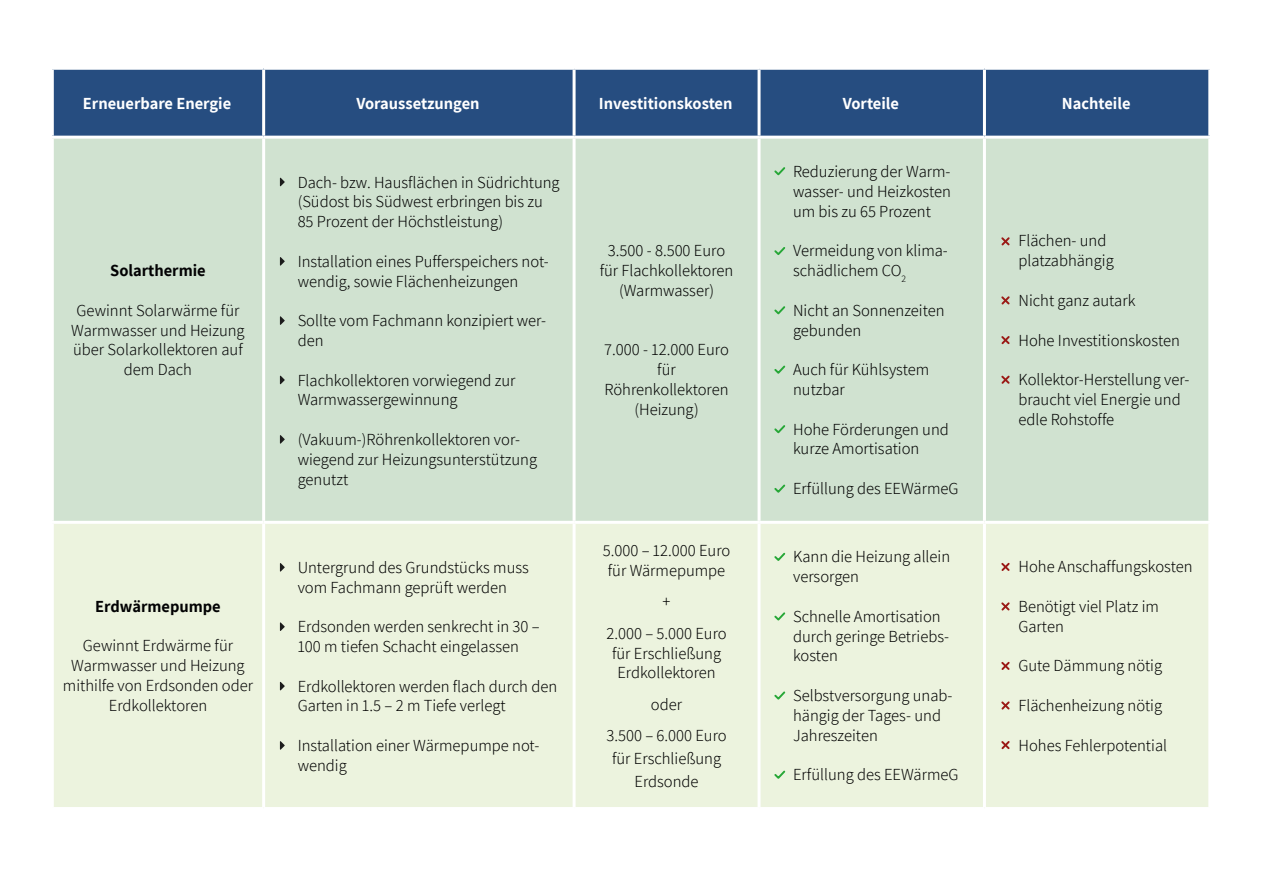
<style>
.page{position:relative;width:1263px;height:893px;background:#fff}
.page>*{position:absolute;margin:0;border:0;box-sizing:border-box;transform-origin:0 0}
.t1{font:300 16.5px/19.8px "Assistant";color:#000}
.t2{font:300 16.5px/19.8px "Assistant";color:#020203;text-align:center}
.t3{font:700 16.5px "Assistant";color:#fff}
.t4{font:700 16.5px "Assistant";color:#020203}
</style>
<div class="page">
<div style="left:52px;top:68px;width:212px;height:69px;background:#264d80"></div>
<div style="left:265px;top:70px;width:943px;height:66px;background:#264d80"></div>
<div style="left:52px;top:137px;width:212px;height:385px;background:#d0e2d0"></div>
<div style="left:265px;top:139px;width:943px;height:382px;background:#d0e2d0"></div>
<div style="left:54px;top:524px;width:1154px;height:283px;background:#ecf3de"></div>
<hr style="left:51px;top:136px;width:213px;height:3px;background:#fff">
<hr style="left:51px;top:521px;width:213px;height:3px;background:#fff">
<hr style="left:51px;top:67px;width:213px;height:3px;background:#fff">
<hr style="left:51px;top:70px;width:3px;height:66px;background:#fff">
<hr style="left:51px;top:139px;width:3px;height:382px;background:#fff">
<hr style="left:262px;top:70px;width:3px;height:66px;background:#fff">
<hr style="left:262px;top:139px;width:3px;height:382px;background:#fff">
<hr style="left:262px;top:524px;width:3px;height:283px;background:#fff">
<hr style="left:573px;top:70px;width:3px;height:66px;background:#fff">
<hr style="left:573px;top:139px;width:3px;height:382px;background:#fff">
<hr style="left:573px;top:524px;width:3px;height:283px;background:#fff">
<hr style="left:757px;top:70px;width:3px;height:66px;background:#fff">
<hr style="left:757px;top:139px;width:3px;height:382px;background:#fff">
<hr style="left:757px;top:524px;width:3px;height:283px;background:#fff">
<hr style="left:983px;top:70px;width:3px;height:66px;background:#fff">
<hr style="left:983px;top:139px;width:3px;height:382px;background:#fff">
<hr style="left:983px;top:524px;width:3px;height:283px;background:#fff">
<svg style="left:280px;top:178px;width:5px;height:8px"></svg>
<svg style="left:280px;top:257px;width:5px;height:9px"></svg>
<svg style="left:280px;top:316px;width:5px;height:9px"></svg>
<svg style="left:280px;top:376px;width:5px;height:8px"></svg>
<svg style="left:280px;top:435px;width:5px;height:9px"></svg>
<svg style="left:280px;top:563px;width:5px;height:9px"></svg>
<svg style="left:280px;top:622px;width:5px;height:9px"></svg>
<svg style="left:280px;top:682px;width:5px;height:8px"></svg>
<svg style="left:280px;top:741px;width:5px;height:9px"></svg>
<svg style="left:772px;top:165px;width:15px;height:12px"></svg>
<svg style="left:772px;top:245px;width:15px;height:12px"></svg>
<svg style="left:772px;top:304px;width:15px;height:12px"></svg>
<svg style="left:772px;top:364px;width:15px;height:12px"></svg>
<svg style="left:772px;top:423px;width:15px;height:12px"></svg>
<svg style="left:772px;top:483px;width:15px;height:12px"></svg>
<svg style="left:772px;top:551px;width:15px;height:12px"></svg>
<svg style="left:772px;top:611px;width:15px;height:11px"></svg>
<svg style="left:772px;top:690px;width:15px;height:11px"></svg>
<svg style="left:772px;top:769px;width:15px;height:12px"></svg>
<svg style="left:999px;top:235px;width:12px;height:12px"></svg>
<svg style="left:999px;top:294px;width:12px;height:12px"></svg>
<svg style="left:999px;top:334px;width:12px;height:12px"></svg>
<svg style="left:999px;top:374px;width:12px;height:12px"></svg>
<svg style="left:999px;top:561px;width:12px;height:12px"></svg>
<svg style="left:999px;top:601px;width:12px;height:11px"></svg>
<svg style="left:999px;top:660px;width:12px;height:12px"></svg>
<svg style="left:999px;top:700px;width:12px;height:11px"></svg>
<svg style="left:999px;top:739px;width:12px;height:12px"></svg>
<p class="t3" style="left:83px;top:92px;width:150px">Erneuerbare Energie</p>
<p class="t3" style="left:356px;top:92px;width:125px">Voraussetzungen</p>
<p class="t3" style="left:599px;top:92px;width:135px">Investitionskosten</p>
<p class="t3" style="left:843px;top:92px;width:58px">Vorteile</p>
<p class="t3" style="left:1062px;top:92px;width:70px">Nachteile</p>
<p class="t4" style="left:110px;top:259px;width:97px">Solarthermie</p>
<p class="t2" style="left:71px;top:300px;width:175px">Gewinnt Solarwärme für<br>Warmwasser und Heizung über Solarkollektoren auf dem Dach</p>
<p class="t4" style="left:95px;top:595px;width:127px">Erdwärmepumpe</p>
<p class="t2" style="left:63px;top:635px;width:192px">Gewinnt Erdwärme für<br>Warmwasser und Heizung mithilfe von Erdsonden oder<br>Erdkollektoren</p>
<p class="t1" style="left:298px;top:171px;width:264px">Dach- bzw. Hausflächen in Südrichtung (Südost bis Südwest erbringen bis zu<br>85 Prozent der Höchstleistung)</p>
<p class="t1" style="left:298px;top:250px;width:253px">Installation eines Pufferspeichers not&shy;wendig, sowie Flächenheizungen</p>
<p class="t1" style="left:298px;top:310px;width:250px">Sollte vom Fachmann konzipiert wer&shy;den</p>
<p class="t1" style="left:298px;top:369px;width:219px">Flachkollektoren vorwiegend zur<br>Warmwassergewinnung</p>
<p class="t1" style="left:298px;top:429px;width:241px">(Vakuum-)Röhrenkollektoren vor&shy;wiegend zur Heizungsunterstützung genutzt</p>
<p class="t1" style="left:298px;top:556px;width:233px">Untergrund des Grundstücks muss vom Fachmann geprüft werden</p>
<p class="t1" style="left:298px;top:616px;width:244px">Erdsonden werden senkrecht in 30 –<br>100 m tiefen Schacht eingelassen</p>
<p class="t1" style="left:298px;top:675px;width:261px">Erdkollektoren werden flach durch den<br>Garten in 1.5 – 2 m Tiefe verlegt</p>
<p class="t1" style="left:298px;top:735px;width:243px">Installation einer Wärmepumpe not&shy;wendig</p>
<p class="t1" style="left:600px;top:240px;width:135px;text-align:center">3.500 - 8.500 Euro für Flachkollektoren (Warmwasser)</p>
<p class="t1" style="left:604px;top:339px;width:126px;text-align:center">7.000 - 12.000 Euro für<br>Röhrenkollektoren (Heizung)</p>
<p class="t1" style="left:603px;top:540px;width:129px;text-align:center">5.000 – 12.000 Euro für Wärmepumpe</p>
<p class="t1" style="left:606px;top:585px;width:122px;line-height:31.5px;text-align:center">+<br>2.000 – 5.000 Euro</p>
<p class="t1" style="left:612px;top:642px;width:111px;text-align:center">für Erschließung<br>Erdkollektoren</p>
<p class="t1" style="left:606px;top:688px;width:122px;line-height:31.5px;text-align:center">oder<br>3.500 – 6.000 Euro</p>
<p class="t1" style="left:612px;top:746px;width:111px;line-height:22.5px;text-align:center">für Erschließung<br>Erdsonde</p>
<p class="t1" style="left:793px;top:161px;width:159px;text-align:justify">Reduzierung der Warm&shy;wasser- und Heizkosten um bis zu 65 Prozent</p>
<p class="t1" style="left:793px;top:240px;width:156px">Vermeidung von klima&shy;schädlichem CO<sub>2</sub></p>
<p class="t1" style="left:793px;top:300px;width:153px">Nicht an Sonnenzeiten gebunden</p>
<p class="t1" style="left:793px;top:359px;width:138px">Auch für Kühlsystem nutzbar</p>
<p class="t1" style="left:793px;top:418px;width:157px">Hohe Förderungen und kurze Amortisation</p>
<p class="t1" style="left:793px;top:478px;width:167px">Erfüllung des EEWärmeG</p>
<p class="t1" style="left:793px;top:546px;width:159px">Kann die Heizung allein versorgen</p>
<p class="t1" style="left:793px;top:605px;width:158px">Schnelle Amortisation durch geringe Betriebs&shy;kosten</p>
<p class="t1" style="left:793px;top:685px;width:161px">Selbstversorgung unab&shy;hängig der Tages- und<br>Jahreszeiten</p>
<p class="t1" style="left:793px;top:764px;width:167px">Erfüllung des EEWärmeG</p>
<p class="t1" style="left:1018px;top:230px;width:97px">Flächen- und platzabhängig</p>
<p class="t1" style="left:1018px;top:290px;width:118px">Nicht ganz autark</p>
<p class="t1" style="left:1018px;top:329px;width:163px">Hohe Investitionskosten</p>
<p class="t1" style="left:1018px;top:369px;width:172px">Kollektor-Herstellung ver&shy;braucht viel Energie und edle Rohstoffe</p>
<p class="t1" style="left:1018px;top:556px;width:176px">Hohe Anschaffungskosten</p>
<p class="t1" style="left:1018px;top:596px;width:142px">Benötigt viel Platz im<br>Garten</p>
<p class="t1" style="left:1018px;top:655px;width:145px">Gute Dämmung nötig</p>
<p class="t1" style="left:1018px;top:695px;width:145px">Flächenheizung nötig</p>
<p class="t1" style="left:1018px;top:734px;width:150px">Hohes Fehlerpotential</p>
</div>
